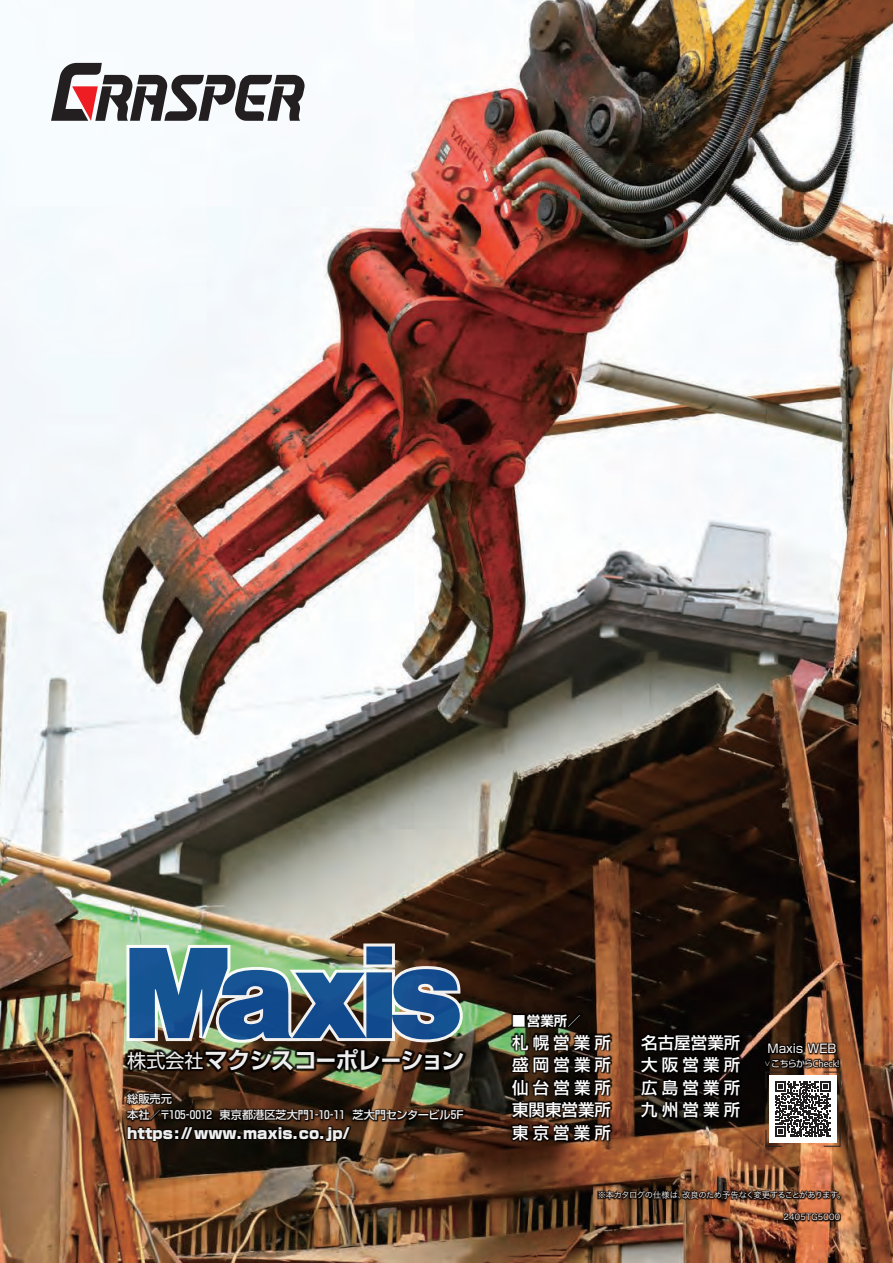
<style>
.page{position:relative;width:893px;height:1263px;background:#fff}
.page>*{position:absolute;margin:0;border:0;box-sizing:border-box;transform-origin:0 0}
.t1{font:700 23.1px "Shin Go Pro De";letter-spacing:-.04em;color:#fff}
.t2{font:500 16.5px/22.5px "Shin Go Pro";letter-spacing:.25em;color:#fff;text-align:justify}
.t3{font:900 15px "Shin Go Pro";color:#fff}
.t4{font:700 13.5px "Shin Go Pro De";color:#fff}
.t5{font:11.85px "Shin Go Pro";color:#fff}
.t6{font:500 11.25px/16.5px "Shin Go Pro";color:#fff}
.t7{font:9px "Koz Go Pr 6 N";color:#fff}
.t8{font:8.25px "Hira Kaku Std W3";letter-spacing:-.05em;color:#fff}
.t9{font:8.25px "Hira Kaku Std W3";letter-spacing:.02em;color:#fff}
.s1{font-family:"Shin Go Pro";font-weight:400;font-size:19.05px}
.s2{font-size:6px}
.s3{font-family:"Shin Go Pro"}
</style>
<div class="page">
<img style="left:0;top:0;width:893px;height:1263px">
<img style="left:543px;top:1135px;width:350px;height:121px">
<img style="left:728px;top:1158px;width:165px;height:105px">
<img style="left:456px;top:959px;width:211px;height:239px">
<img style="left:585px;top:956px;width:211px;height:219px">
<img style="left:71px;top:992px;width:450px;height:138px">
<img style="left:72px;top:1038px;width:447px;height:159px">
<img style="left:709px;top:987px;width:184px;height:138px">
<img style="left:126px;top:943px;width:338px;height:129px">
<svg style="left:766px;top:1072px;width:74px;height:74px"></svg>
<svg style="left:51px;top:63px;width:254px;height:58px"></svg>
<h1 class="t1" style="left:127px;top:1041px;width:339px"><span class="s1">株式会社</span>マクシスコーポレーション</h1>
<p class="t6" style="left:127px;top:1089px;width:338px">総販売元<br>本社／〒105‐0012 東京都港区芝大門1‐10‐11 芝大門センタービル5F</p>
<p class="t3" style="left:127px;top:1121px;width:224px">https://www.maxis.co.jp/</p>
<p class="t4" style="left:512px;top:1010px;width:70px">■営業所／</p>
<p class="t2" style="left:512px;top:1029px;width:101px">札幌営業所盛岡営業所仙台営業所東関東営業所東京営業所</p>
<p class="t2" style="left:641px;top:1029px;width:101px">名古屋営業所大阪営業所広島営業所九州営業所</p>
<p class="t5" style="left:767px;top:1039px;width:71px">Maxis WEB</p>
<p class="t7" style="left:765px;top:1058px;width:76px"><span class="s2">∨</span><span class="s3">こちらから</span>Check!</p>
<p class="t8" style="left:598px;top:1189px;width:249px">※本カタログの仕様は、改良のため予告なく変更することがあります。</p>
<p class="t9" style="left:784px;top:1211px;width:58px">2405TG5000</p>
</div>
